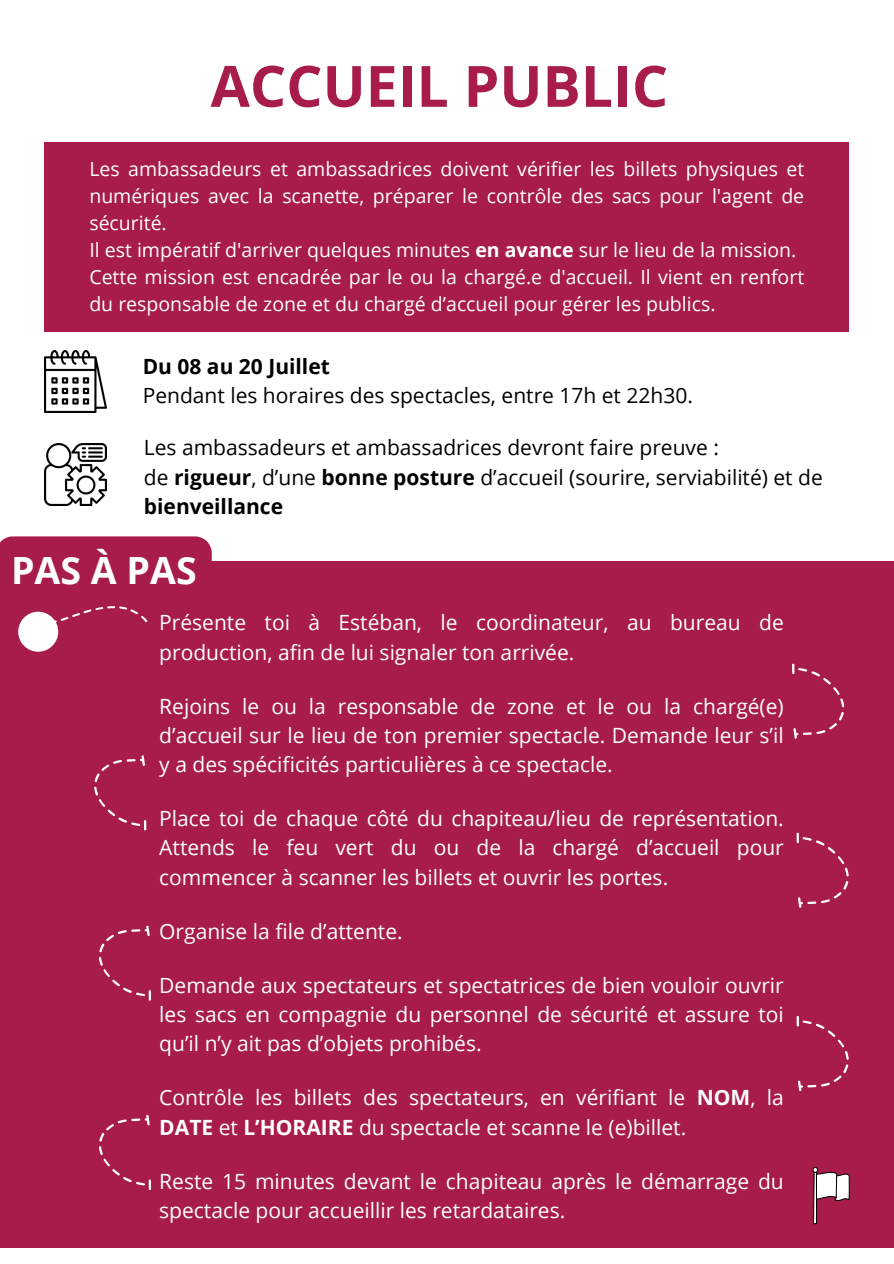
<style>
.page{position:relative;width:894px;height:1264px;background:#fff}
.page>*{position:absolute;margin:0;border:0;box-sizing:border-box;transform-origin:0 0}
.t1{font:700 57px "Open Sans";color:#a71c49}
.t2{font:700 37.5px "Open Sans";color:#fff}
.t3{font:21px/29.2px "Open Sans";color:#fff}
.t4{font:21px/29.2px "Open Sans";color:#000}
.t5{font:700 21px "Open Sans";color:#000}
.t6{font:19.5px/27px "Open Sans";color:#fff;text-align:justify}
.s1{font-weight:700}
</style>
<div class="page">
<div style="left:45px;top:142px;width:803px;height:189px;background:#a71c49"></div>
<div style="left:0;top:561px;width:893px;height:686px;background:#a71c49"></div>
<img style="left:45px;top:351px;width:61px;height:61px">
<img style="left:45px;top:443px;width:61px;height:62px">
<svg style="left:0;top:536px;width:212px;height:116px"></svg>
<svg style="left:792px;top:663px;width:53px;height:76px"></svg>
<svg style="left:796px;top:832px;width:53px;height:76px"></svg>
<svg style="left:796px;top:1016px;width:53px;height:75px"></svg>
<svg style="left:94px;top:755px;width:53px;height:76px"></svg>
<svg style="left:99px;top:925px;width:53px;height:76px"></svg>
<svg style="left:99px;top:1115px;width:53px;height:75px"></svg>
<svg style="left:812px;top:1166px;width:37px;height:58px"></svg>
<p class="t1" style="left:210px;top:46px;width:459px">ACCUEIL PUBLIC</p>
<p class="t6" style="left:89px;top:155px;width:716px">Les ambassadeurs et ambassadrices doivent vérifier les billets physiques et numériques avec la scanette, préparer le contrôle des sacs pour l'agent de sécurité.</p>
<p class="t6" style="left:89px;top:236px;width:708px">Il est impératif d'arriver quelques minutes <span class="s1">en avance</span> sur le lieu de la mission.</p>
<h2 class="t6" style="left:89px;top:263px;width:716px">Cette mission est encadrée par le ou la chargé.e d'accueil. Il vient en renfort du responsable de zone et du chargé d’accueil pour gérer les publics.</h2>
<p class="t5" style="left:143px;top:351px;width:188px">Du 08 au 20 Juillet</p>
<p class="t4" style="left:143px;top:380px;width:551px">Pendant les horaires des spectacles, entre 17h et 22h30.</p>
<p class="t4" style="left:144px;top:432px;width:576px">Les ambassadeurs et ambassadrices devront faire preuve :</p>
<p class="t4" style="left:144px;top:461px;width:680px">de <span class="s1">rigueur</span>, d’une <span class="s1">bonne posture</span> d’accueil (sourire, serviabilité) et de <span class="s1">bienveillance</span></p>
<p class="t2" style="left:11px;top:544px;width:187px">PAS À PAS</p>
<p class="t3" style="left:159px;top:607px;width:626px">Présente toi à Estéban, le coordinateur, au bureau de production, afin de lui signaler ton arrivée.</p>
<p class="t3" style="left:159px;top:691px;width:626px;text-align:justify">Rejoins le ou la responsable de zone et le ou la chargé(e) d’accueil sur le lieu de ton premier spectacle. Demande leur s’il y a des spécificités particulières à ce spectacle.</p>
<p class="t3" style="left:159px;top:803px;width:626px;text-align:justify">Place toi de chaque côté du chapiteau/lieu de représentation.<br>Attends le feu vert du ou de la chargé d’accueil pour commencer à scanner les billets et ouvrir les portes.</p>
<p class="t3" style="left:159px;top:916px;width:245px">Organise la file d’attente.</p>
<p class="t3" style="left:159px;top:970px;width:626px;text-align:justify">Demande aux spectateurs et spectatrices de bien vouloir ouvrir les sacs en compagnie du personnel de sécurité et assure toi qu’il n’y ait pas d’objets prohibés.</p>
<p class="t3" style="left:159px;top:1082px;width:626px">Contrôle les billets des spectateurs, en vérifiant le <span class="s1">NOM</span>, la<br><span class="s1">DATE</span> et <span class="s1">L’HORAIRE</span> du spectacle et scanne le (e)billet.</p>
<p class="t3" style="left:159px;top:1165px;width:626px">Reste 15 minutes devant le chapiteau après le démarrage du spectacle pour accueillir les retardataires.</p>
</div>
